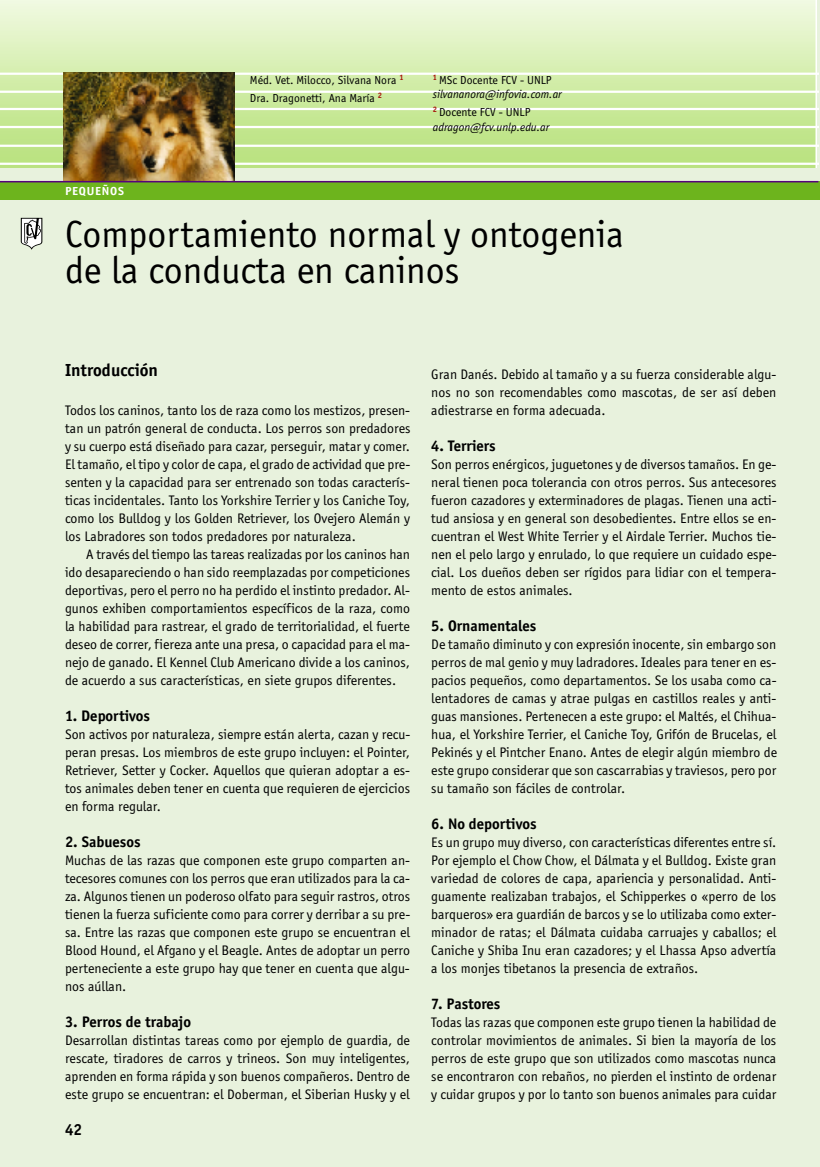
<style>
.page{position:relative;width:820px;height:1167px;background:#fff}
.page>*{position:absolute;margin:0;border:0;box-sizing:border-box;transform-origin:0 0}
.t1{font:39px/36px "Officina Sans";color:#000}
.t2{font:700 18px "Officina Sans";color:#000}
.t3{font:700 16.5px "Officina Serif";color:#000}
.t4{font:700 15.75px "Officina Sans";color:#000}
.t5{font:14.25px/18px "Officina Sans";color:#000;text-align:justify}
.t6{font:italic 12px/14.2px "Officina Sans";color:#000}
.t7{font:12px/18px "Officina Sans";color:#000}
.t8{font:700 12px "Officina Sans";letter-spacing:.06em;color:#fff;scale:1.06 1}
.s1{font-style:normal}
</style>
<div class="page">
<div style="left:0;top:1px;width:820px;height:1165px;background:#e8f2dd"></div>
<img style="left:0;top:1px;width:816px;height:167px">
<hr style="left:0;top:73px;width:819px;height:2px;background:#fff">
<hr style="left:0;top:91px;width:819px;height:2px;background:#fff">
<hr style="left:0;top:108px;width:819px;height:2px;background:#fff">
<hr style="left:0;top:126px;width:819px;height:2px;background:#fff">
<hr style="left:0;top:145px;width:819px;height:2px;background:#fff">
<hr style="left:0;top:163px;width:819px;height:2px;background:#fff">
<svg style="left:21px;top:218px;width:21px;height:32px"></svg>
<img style="left:64px;top:73px;width:170px;height:108px">
<div style="left:0;top:181px;width:820px;height:18px;background:#6db41d"></div>
<hr style="left:0;top:181px;width:818px;height:1px;background:#55017d">
<p class="t8" style="left:65px;top:184px;width:57px">PEQUEÑOS</p>
<p class="t7" style="left:250px;top:71px;width:155px">Méd. Vet. Milocco, Silvana Nora <sup>1<br></sup>Dra. Dragonetti, Ana María <sup>2</sup></p>
<p class="t6" style="left:433px;top:73px;width:130px"><sup>1</sup> <span class="s1">MSc Docente FCV - UNLP </span>silvananora@infovia.com.ar</p>
<p class="t6" style="left:433px;top:106px;width:118px"><sup>2</sup> <span class="s1">Docente FCV - UNLP </span>adragon@fcv.unlp.edu.ar</p>
<h1 class="t1" style="left:65px;top:217px;width:560px">Comportamiento normal y ontogenia de la conducta en caninos</h1>
<p class="t2" style="left:65px;top:359px;width:94px">Introducción</p>
<p class="t5" style="left:65px;top:401px;width:347px">Todos los caninos, tanto los de raza como los mestizos, presen&shy;tan un patrón general de conducta. Los perros son predadores y su cuerpo está diseñado para cazar, perseguir, matar y comer.<br>El tamaño, el tipo y color de capa, el grado de actividad que pre&shy;senten y la capacidad para ser entrenado son todas caracterís&shy;ticas incidentales. Tanto los Yorkshire Terrier y los Caniche Toy, como los Bulldog y los Golden Retriever, los Ovejero Alemán y los Labradores son todos predadores por naturaleza.</p>
<p class="t5" style="left:65px;top:545px;width:347px;text-indent:21px">A través del tiempo las tareas realizadas por los caninos han ido desapareciendo o han sido reemplazadas por competiciones deportivas, pero el perro no ha perdido el instinto predador. Al&shy;gunos exhiben comportamientos específicos de la raza, como la habilidad para rastrear, el grado de territorialidad, el fuerte deseo de correr, fiereza ante una presa, o capacidad para el ma&shy;nejo de ganado. El Kennel Club Americano divide a los caninos, de acuerdo a sus características, en siete grupos diferentes.</p>
<p class="t4" style="left:65px;top:706px;width:87px">1. Deportivos</p>
<p class="t5" style="left:65px;top:725px;width:347px">Son activos por naturaleza, siempre están alerta, cazan y recu&shy;peran presas. Los miembros de este grupo incluyen: el Pointer, Retriever, Setter y Cocker. Aquellos que quieran adoptar a es&shy;tos animales deben tener en cuenta que requieren de ejercicios en forma regular.</p>
<p class="t4" style="left:65px;top:832px;width:77px">2. Sabuesos</p>
<p class="t5" style="left:65px;top:851px;width:347px">Muchas de las razas que componen este grupo comparten an&shy;tecesores comunes con los perros que eran utilizados para la ca&shy;za. Algunos tienen un poderoso olfato para seguir rastros, otros tienen la fuerza suficiente como para correr y derribar a su pre&shy;sa. Entre las razas que componen este grupo se encuentran el Blood Hound, el Afgano y el Beagle. Antes de adoptar un perro perteneciente a este grupo hay que tener en cuenta que algu&shy;nos aúllan.</p>
<p class="t4" style="left:65px;top:1012px;width:128px">3. Perros de trabajo</p>
<p class="t5" style="left:65px;top:1031px;width:347px">Desarrollan distintas tareas como por ejemplo de guardia, de rescate, tiradores de carros y trineos. Son muy inteligentes, aprenden en forma rápida y son buenos compañeros. Dentro de este grupo se encuentran: el Doberman, el Siberian Husky y el</p>
<p class="t3" style="left:65px;top:1119px;width:19px">42</p>
<p class="t5" style="left:431px;top:365px;width:347px">Gran Danés. Debido al tamaño y a su fuerza considerable algu&shy;nos no son recomendables como mascotas, de ser así deben adiestrarse en forma adecuada.</p>
<p class="t4" style="left:431px;top:436px;width:66px">4. Terriers</p>
<p class="t5" style="left:431px;top:455px;width:347px">Son perros enérgicos, juguetones y de diversos tamaños. En ge&shy;neral tienen poca tolerancia con otros perros. Sus antecesores fueron cazadores y exterminadores de plagas. Tienen una acti&shy;tud ansiosa y en general son desobedientes. Entre ellos se en&shy;cuentran el West White Terrier y el Airdale Terrier. Muchos tie&shy;nen el pelo largo y enrulado, lo que requiere un cuidado espe&shy;cial. Los dueños deben ser rígidos para lidiar con el tempera&shy;mento de estos animales.</p>
<p class="t4" style="left:431px;top:616px;width:107px">5. Ornamentales</p>
<p class="t5" style="left:431px;top:635px;width:347px">De tamaño diminuto y con expresión inocente, sin embargo son perros de mal genio y muy ladradores. Ideales para tener en es&shy;pacios pequeños, como departamentos. Se los usaba como ca&shy;lentadores de camas y atrae pulgas en castillos reales y anti&shy;guas mansiones. Pertenecen a este grupo: el Maltés, el Chihua&shy;hua, el Yorkshire Terrier, el Caniche Toy, Grifón de Brucelas, el Pekinés y el Pintcher Enano. Antes de elegir algún miembro de este grupo considerar que son cascarrabias y traviesos, pero por su tamaño son fáciles de controlar.</p>
<p class="t4" style="left:431px;top:814px;width:107px">6. No deportivos</p>
<p class="t5" style="left:431px;top:833px;width:347px">Es un grupo muy diverso, con características diferentes entre sí.<br>Por ejemplo el Chow Chow, el Dálmata y el Bulldog. Existe gran variedad de colores de capa, apariencia y personalidad. Anti&shy;guamente realizaban trabajos, el Schipperkes o «perro de los barqueros» era guardián de barcos y se lo utilizaba como exter&shy;minador de ratas; el Dálmata cuidaba carruajes y caballos; el Caniche y Shiba Inu eran cazadores; y el Lhassa Apso advertía a los monjes tibetanos la presencia de extraños.</p>
<p class="t4" style="left:431px;top:994px;width:71px">7. Pastores</p>
<p class="t5" style="left:431px;top:1013px;width:347px">Todas las razas que componen este grupo tienen la habilidad de controlar movimientos de animales. Si bien la mayoría de los perros de este grupo que son utilizados como mascotas nunca se encontraron con rebaños, no pierden el instinto de ordenar y cuidar grupos y por lo tanto son buenos animales para cuidar</p>
</div>
